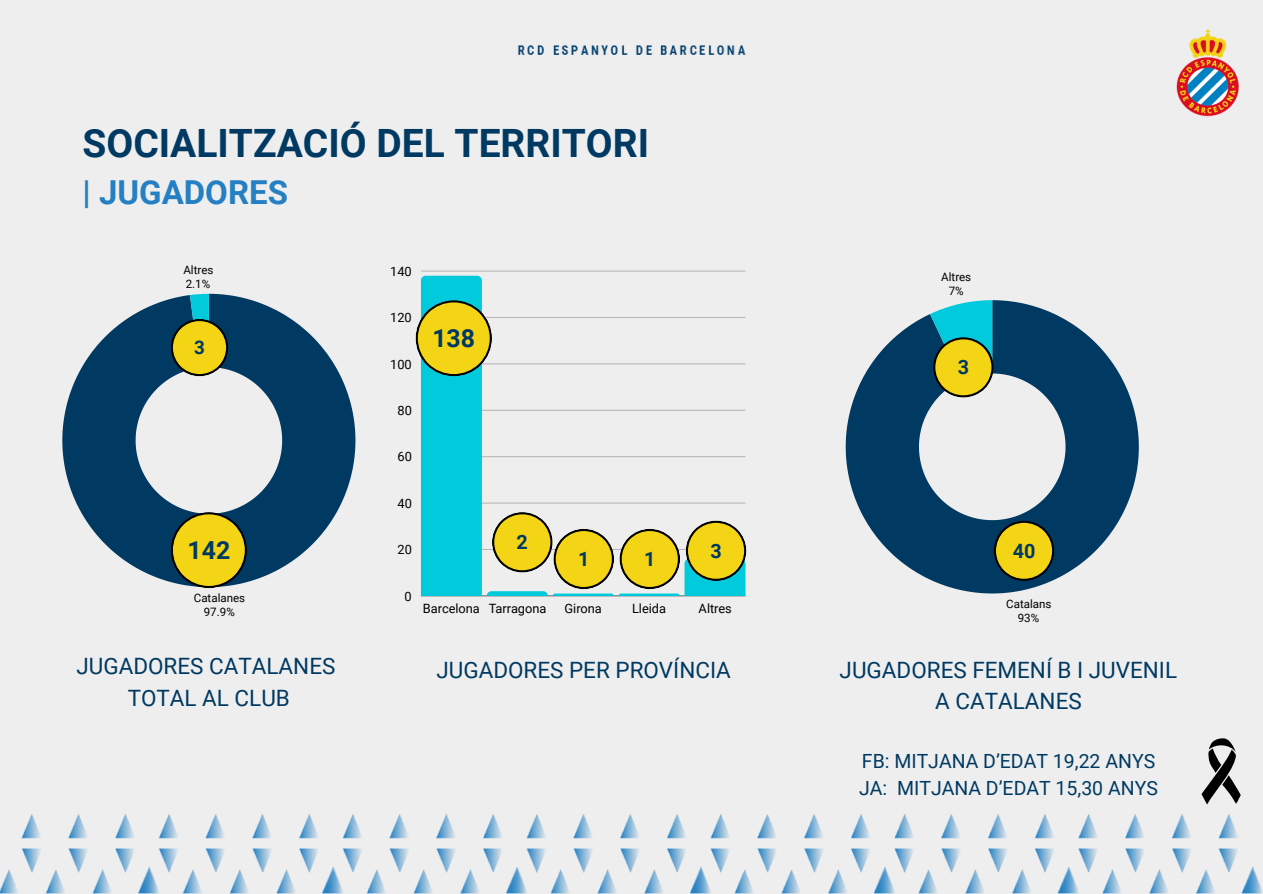
<style>
.page{position:relative;width:1263px;height:894px;background:#fff}
.page>*{position:absolute;margin:0;border:0;box-sizing:border-box;transform-origin:0 0}
.t1{font:700 39px "Roboto";color:#003961}
.t2{font:700 33px "Roboto";color:#2480c3}
.t3{font:700 24.9px "Roboto";color:#003961}
.t4{font:22.5px/31.5px "Roboto";color:#003961;text-align:center}
.t5{font:700 19.8px "Roboto";color:#003961}
.t6{font:19.5px "Roboto";color:#003961}
.t7{font:700 18.75px "Roboto";color:#003961}
.t8{font:12.75px "Roboto";color:#000}
.t9{font:11.55px/14px "Roboto";color:#000;text-align:center}
</style>
<div class="page">
<div style="left:0;top:0;width:1263px;height:893px;background:#eee"></div>
<img style="left:0;top:814px;width:1263px;height:79px">
<img style="left:1176px;top:65px;width:63px;height:52px">
<img style="left:517px;top:29px;width:712px;height:36px">
<svg style="left:1201px;top:738px;width:40px;height:66px"></svg>
<hr style="left:421px;top:595px;width:324px;height:1px;background:#000;opacity:.6">
<hr style="left:421px;top:271px;width:324px;height:1px;background:#cbcbcb">
<svg style="left:62px;top:295px;width:293px;height:287px;fill:#003961"></svg>
<svg style="left:846px;top:300px;width:293px;height:293px;fill:#003961"></svg>
<svg style="left:416px;top:275px;width:330px;height:320px"></svg>
<svg style="left:171px;top:512px;width:76px;height:76px;background:#b2a729"></svg>
<svg style="left:171px;top:294px;width:57px;height:82px;background:#7e9448"></svg>
<svg style="left:930px;top:300px;width:63px;height:97px;background:#76b673"></svg>
<svg style="left:994px;top:520px;width:60px;height:61px;background:#a39b24"></svg>
<p class="t1" style="left:82px;top:120px;width:568px">SOCIALITZACIÓ DEL TERRITORI</p>
<p class="t2" style="left:82px;top:173px;width:207px">| JUGADORES</p>
<p class="t9" style="left:183px;top:262px;width:32px;text-align:left">Altres<br>2.1%</p>
<p class="t7" style="left:194px;top:336px;width:12px">3</p>
<p class="t8" style="left:390px;top:264px;width:23px">140</p>
<p class="t8" style="left:390px;top:310px;width:23px">120</p>
<p class="t8" style="left:390px;top:356px;width:23px">100</p>
<p class="t8" style="left:398px;top:403px;width:16px">80</p>
<p class="t8" style="left:398px;top:449px;width:16px">60</p>
<p class="t8" style="left:398px;top:495px;width:16px">40</p>
<p class="t3" style="left:432px;top:323px;width:44px">138</p>
<p class="t5" style="left:517px;top:530px;width:13px">2</p>
<p class="t3" style="left:187px;top:535px;width:44px">142</p>
<p class="t5" style="left:710px;top:539px;width:13px">3</p>
<p class="t8" style="left:398px;top:542px;width:16px">20</p>
<p class="t5" style="left:578px;top:547px;width:13px">1</p>
<p class="t5" style="left:644px;top:547px;width:13px">1</p>
<p class="t9" style="left:194px;top:591px;width:53px">Catalanes<br>97.9%</p>
<p class="t8" style="left:404px;top:588px;width:9px">0</p>
<p class="t8" style="left:423px;top:600px;width:125px">Barcelona Tarragona</p>
<p class="t8" style="left:564px;top:600px;width:39px">Girona</p>
<p class="t8" style="left:632px;top:600px;width:36px">Lleida</p>
<p class="t8" style="left:699px;top:600px;width:35px">Altres</p>
<h3 class="t4" style="left:76px;top:650px;width:260px">JUGADORES CATALANES</h3>
<p class="t4" style="left:436px;top:654px;width:296px">JUGADORES PER PROVÍNCIA</p>
<h3 class="t4" style="left:128px;top:682px;width:164px">TOTAL AL CLUB</h3>
<p class="t9" style="left:941px;top:270px;width:32px">Altres<br>7%</p>
<p class="t5" style="left:958px;top:355px;width:13px">3</p>
<p class="t5" style="left:1013px;top:539px;width:24px">40</p>
<p class="t9" style="left:1006px;top:597px;width:47px">Catalans<br>93%</p>
<p class="t4" style="left:840px;top:654px;width:339px">JUGADORES FEMENÍ B I JUVENIL<br>A CATALANES</p>
<p class="t6" style="left:862px;top:749px;width:295px">FB: MITJANA D’EDAT 19,22 ANYS</p>
<h3 class="t6" style="left:859px;top:776px;width:300px">JA: MITJANA D’EDAT 15,30 ANYS</h3>
</div>
